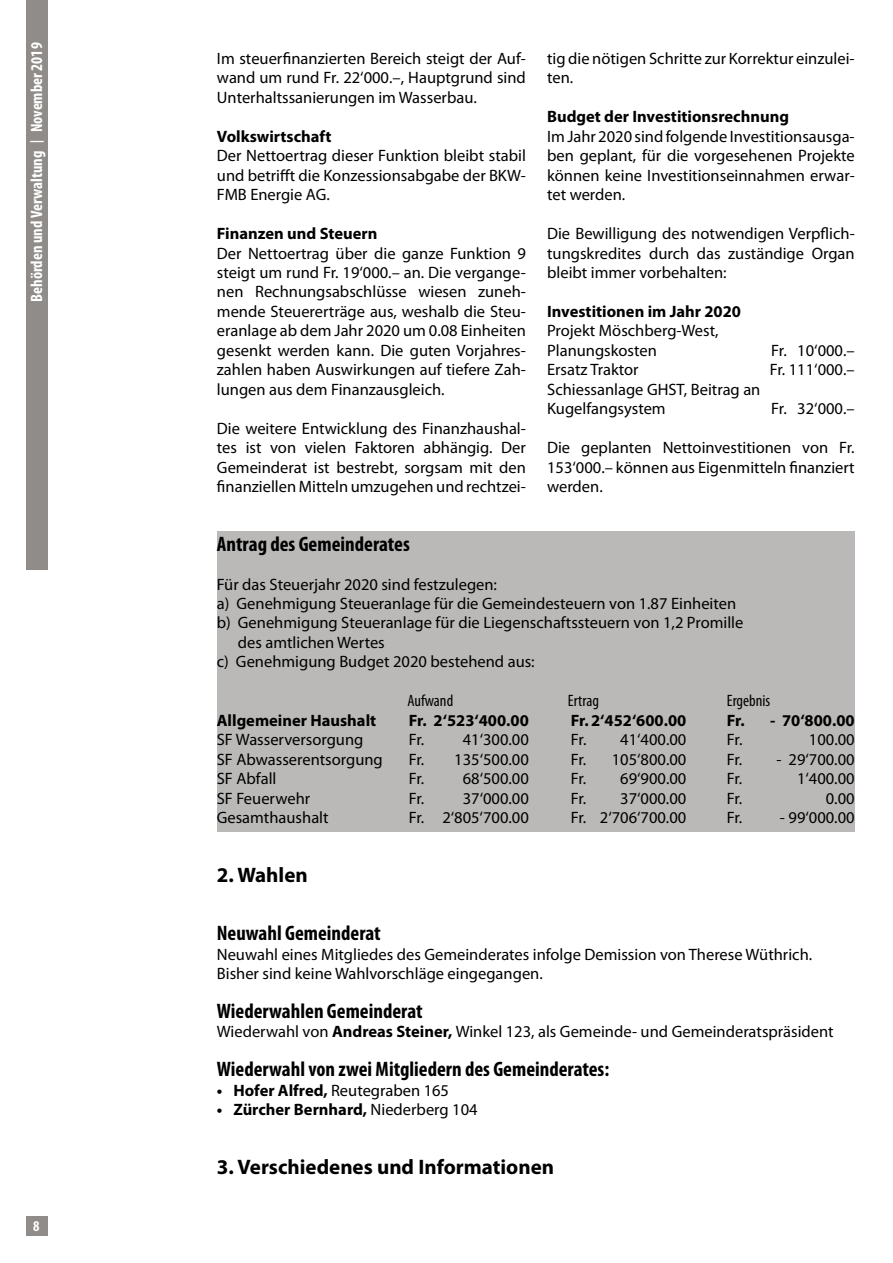
<style>
.page{position:relative;width:893px;height:1263px;background:#fff}
.page>*{position:absolute;margin:0;border:0;box-sizing:border-box;transform-origin:0 0}
.t1{font:700 condensed 21px "Myriad Pro";color:#000}
.t2{font:700 21px "Myriad Pro";color:#000}
.t3{font:16.5px/19.5px "Myriad Pro";color:#000;text-align:justify}
.t4{font:700 16.5px "Myriad Pro";color:#000}
.t5{font:700 condensed 16.5px "Myriad Pro";color:#fff}
.t6{font:condensed 16.5px "Myriad Pro";color:#000}
.t7{font:700 condensed 15px "Myriad Pro";color:#fff}
.s1{font-size:13.5px}
.s2{font-weight:700}
.s3{font-weight:400}
</style>
<div class="page">
<div style="left:26px;top:1216px;width:21px;height:19px;background:#8f8c89"></div>
<div style="left:26px;top:0;width:21px;height:570px;background:#8f8c89"></div>
<div style="left:217px;top:531px;width:638px;height:301px;background:#bab9b8"></div>
<p class="t5" style="left:26px;top:302px;width:261px;rotate:-90deg">Behörden und Verwaltung <span class="s1">|</span> November 2019</p>
<p class="t7" style="left:33px;top:1216px;width:8px">8</p>
<p class="t3" style="left:217px;top:48px;width:310px">Im steuerfinanzierten Bereich steigt der Auf&shy;wand um rund Fr. 22‘000.–, Hauptgrund sind Unterhaltssanierungen im Wasserbau.</p>
<p class="t4" style="left:217px;top:125px;width:116px">Volkswirtschaft</p>
<p class="t3" style="left:217px;top:146px;width:310px">Der Nettoertrag dieser Funktion bleibt stabil und betrifft die Konzessionsabgabe der BKW-FMB Energie AG.</p>
<p class="t4" style="left:217px;top:223px;width:162px">Finanzen und Steuern</p>
<p class="t3" style="left:217px;top:243px;width:311px">Der Nettoertrag über die ganze Funktion 9 steigt um rund Fr. 19‘000.– an. Die vergange&shy;nen Rechnungsabschlüsse wiesen zuneh&shy;mende Steuererträge aus, weshalb die Steu&shy;eranlage ab dem Jahr 2020 um 0.08 Einheiten gesenkt werden kann. Die guten Vorjahres&shy;zahlen haben Auswirkungen auf tiefere Zah&shy;lungen aus dem Finanzausgleich.</p>
<p class="t3" style="left:217px;top:418px;width:310px">Die weitere Entwicklung des Finanzhaushal&shy;tes ist von vielen Faktoren abhängig. Der Gemeinderat ist bestrebt, sorgsam mit den finanziellen Mitteln umzugehen und rechtzei-</p>
<p class="t3" style="left:547px;top:48px;width:309px">tig die nötigen Schritte zur Korrektur einzulei&shy;ten.</p>
<p class="t4" style="left:547px;top:106px;width:243px">Budget der Investitionsrechnung</p>
<p class="t3" style="left:547px;top:126px;width:309px">Im Jahr 2020 sind folgende Investitionsausga&shy;ben geplant, für die vorgesehenen Projekte können keine Investitionseinnahmen erwar&shy;tet werden.</p>
<p class="t3" style="left:547px;top:223px;width:309px">Die Bewilligung des notwendigen Verpflich&shy;tungskredites durch das zuständige Organ bleibt immer vorbehalten:</p>
<p class="t4" style="left:547px;top:301px;width:195px">Investitionen im Jahr 2020</p>
<p class="t3" style="left:547px;top:321px;width:173px">Projekt Möschberg-West,<br>Planungskosten</p>
<p class="t3" style="left:771px;top:340px;width:85px">Fr. 10‘000.–</p>
<p class="t3" style="left:547px;top:360px;width:93px">Ersatz Traktor</p>
<p class="t3" style="left:770px;top:360px;width:86px">Fr. 111‘000.–</p>
<p class="t3" style="left:547px;top:379px;width:215px">Schiessanlage GHST, Beitrag an<br>Kugelfangsystem</p>
<p class="t3" style="left:771px;top:399px;width:85px">Fr. 32‘000.–</p>
<p class="t3" style="left:547px;top:438px;width:309px">Die geplanten Nettoinvestitionen von Fr.<br>153‘000.– können aus Eigenmitteln finanziert werden.</p>
<p class="t1" style="left:217px;top:530px;width:194px">Antrag des Gemeinderates</p>
<p class="t3" style="left:217px;top:574px;width:282px">Für das Steuerjahr 2020 sind festzulegen:</p>
<p class="t3" style="left:217px;top:593px;width:521px">a) Genehmigung Steueranlage für die Gemeindesteuern von 1.87 Einheiten</p>
<p class="t3" style="left:217px;top:613px;width:528px">b) Genehmigung Steueranlage für die Liegenschaftssteuern von 1,2 Promille</p>
<p class="t3" style="left:238px;top:632px;width:148px">des amtlichen Wertes</p>
<p class="t3" style="left:217px;top:652px;width:319px">c) Genehmigung Budget 2020 bestehend aus:</p>
<p class="t6" style="left:407px;top:691px;width:47px">Aufwand</p>
<p class="t6" style="left:568px;top:691px;width:33px">Ertrag</p>
<p class="t6" style="left:727px;top:691px;width:45px">Ergebnis</p>
<p class="t4" style="left:217px;top:709px;width:161px">Allgemeiner Haushalt</p>
<p class="t4" style="left:409px;top:709px;width:122px">Fr. 2‘523‘400.00</p>
<p class="t4" style="left:571px;top:709px;width:117px">Fr. 2‘452‘600.00</p>
<p class="t4" style="left:727px;top:709px;width:129px">Fr. - 70‘800.00</p>
<p class="t3" style="left:217px;top:730px;width:148px">SF Wasserversorgung</p>
<p class="t3" style="left:409px;top:730px;width:122px">Fr. 41‘300.00</p>
<p class="t3" style="left:571px;top:730px;width:117px">Fr. 41‘400.00</p>
<p class="t3" style="left:727px;top:730px;width:17px">Fr.</p>
<p class="t3" style="left:809px;top:730px;width:47px">100.00</p>
<p class="t3" style="left:217px;top:749px;width:167px">SF Abwasserentsorgung</p>
<p class="t3" style="left:409px;top:749px;width:122px">Fr. 135‘500.00</p>
<p class="t3" style="left:571px;top:749px;width:117px">Fr. 105‘800.00</p>
<p class="t3" style="left:727px;top:749px;width:129px">Fr. - 29‘700.00</p>
<p class="t3" style="left:217px;top:769px;width:61px">SF Abfall</p>
<p class="t3" style="left:409px;top:769px;width:122px">Fr. 68‘500.00</p>
<p class="t3" style="left:571px;top:769px;width:117px">Fr. 69‘900.00</p>
<p class="t3" style="left:727px;top:769px;width:17px">Fr.</p>
<p class="t3" style="left:797px;top:769px;width:59px">1‘400.00</p>
<p class="t3" style="left:217px;top:788px;width:95px">SF Feuerwehr</p>
<p class="t3" style="left:409px;top:788px;width:122px">Fr. 37‘000.00</p>
<p class="t3" style="left:571px;top:788px;width:117px">Fr. 37‘000.00</p>
<p class="t3" style="left:727px;top:788px;width:17px">Fr.</p>
<p class="t3" style="left:826px;top:788px;width:30px">0.00</p>
<p class="t3" style="left:217px;top:808px;width:113px">Gesamthaushalt</p>
<p class="t3" style="left:409px;top:808px;width:122px">Fr. 2‘805‘700.00</p>
<p class="t3" style="left:571px;top:808px;width:117px">Fr. 2‘706‘700.00</p>
<p class="t3" style="left:727px;top:808px;width:129px">Fr. - 99‘000.00</p>
<p class="t2" style="left:217px;top:861px;width:92px">2. Wahlen</p>
<p class="t1" style="left:217px;top:920px;width:165px">Neuwahl Gemeinderat</p>
<p class="t3" style="left:217px;top:944px;width:597px">Neuwahl eines Mitgliedes des Gemeinderates infolge Demission von Therese Wüthrich.<br>Bisher sind keine Wahlvorschläge eingegangen.</p>
<p class="t1" style="left:217px;top:998px;width:207px">Wiederwahlen Gemeinderat</p>
<p class="t3" style="left:217px;top:1022px;width:618px">Wiederwahl von <span class="s2">Andreas Steiner,</span> Winkel 123, als Gemeinde- und Gemeinderatspräsident</p>
<p class="t1" style="left:217px;top:1056px;width:394px">Wiederwahl von zwei Mitgliedern des Gemeinderates:</p>
<p class="t3" style="left:217px;top:1080px;width:234px"><span class="s2">• Hofer Alfred,</span> Reutegraben 165</p>
<p class="t4" style="left:217px;top:1099px;width:262px">• Zürcher Bernhard, <span class="s3">Niederberg 104</span></p>
<p class="t2" style="left:217px;top:1153px;width:339px">3. Verschiedenes und Informationen</p>
</div>
